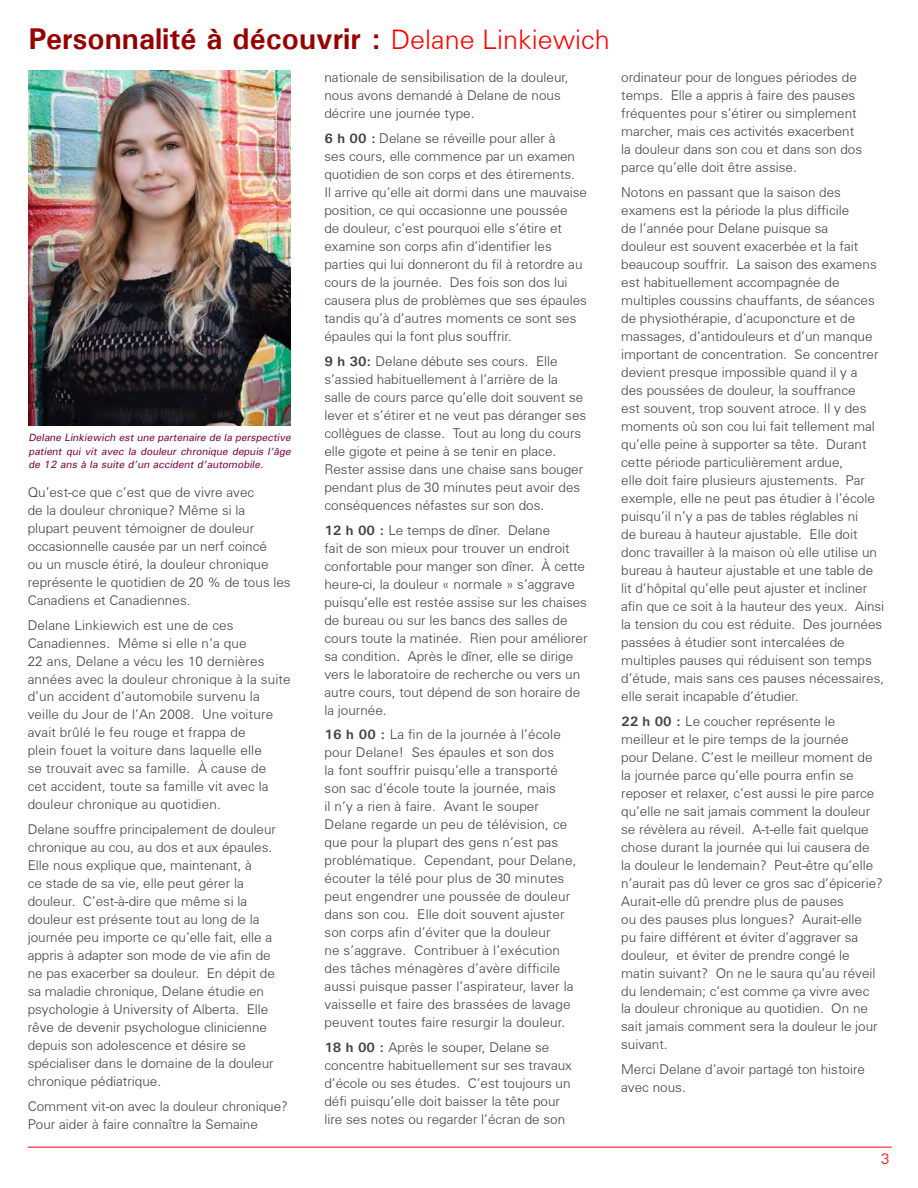
<style>
.page{position:relative;width:918px;height:1188px;background:#fff}
.page>*{position:absolute;margin:0;border:0;box-sizing:border-box;transform-origin:0 0}
.t1{font:700 30px "Univers";color:#980000}
.t2{font:300 15px "Univers";color:#f00}
.t3{font:300 13.5px/18px "Univers";color:#414042}
.t4{font:italic 500 10.5px/13.5px "Univers";color:#7a003c;text-align:justify}
.s1{font-weight:300;font-size:27px;color:#f00}
.s2{font-weight:700}
</style>
<div class="page">
<hr style="left:28px;top:1147px;width:864px;height:1px;background:#f00">
<img style="left:28px;top:71px;width:263px;height:355px">
<h1 class="t1" style="left:28px;top:19px;width:583px">Personnalité à découvrir : <span class="s1">Delane Linkiewich</span></h1>
<p class="t4" style="left:28px;top:431px;width:266px">Delane Linkiewich est une partenaire de la perspective patient qui vit avec la douleur chronique depuis l’âge de 12 ans à la suite d’un accident d’automobile.</p>
<p class="t3" style="left:28px;top:483px;width:265px">Qu’est-ce que c’est que de vivre avec<br>de la douleur chronique? Même si la<br>plupart peuvent témoigner de douleur occasionnelle causée par un nerf coincé<br>ou un muscle étiré, la douleur chronique représente le quotidien de 20 % de tous les Canadiens et Canadiennes.</p>
<p class="t3" style="left:28px;top:616px;width:265px">Delane Linkiewich est une de ces Canadiennes. Même si elle n’a que<br>22 ans, Delane a vécu les 10 dernières années avec la douleur chronique à la suite d’un accident d’automobile survenu la veille du Jour de l’An 2008. Une voiture avait brûlé le feu rouge et frappa de<br>plein fouet la voiture dans laquelle elle<br>se trouvait avec sa famille. À cause de<br>cet accident, toute sa famille vit avec la douleur chronique au quotidien.</p>
<p class="t3" style="left:28px;top:820px;width:250px">Delane souffre principalement de douleur chronique au cou, au dos et aux épaules.<br>Elle nous explique que, maintenant, à<br>ce stade de sa vie, elle peut gérer la douleur. C’est-à-dire que même si la douleur est présente tout au long de la journée peu importe ce qu’elle fait, elle a appris à adapter son mode de vie afin de ne pas exacerber sa douleur. En dépit de sa maladie chronique, Delane étudie en psychologie à University of Alberta. Elle rêve de devenir psychologue clinicienne depuis son adolescence et désire se spécialiser dans le domaine de la douleur chronique pédiatrique.</p>
<p class="t3" style="left:28px;top:1097px;width:262px">Comment vit-on avec la douleur chronique?<br>Pour aider à faire connaître la Semaine</p>
<p class="t3" style="left:324px;top:69px;width:246px">nationale de sensibilisation de la douleur, nous avons demandé à Delane de nous décrire une journée type.</p>
<p class="t3" style="left:324px;top:129px;width:264px"><span class="s2">6 h 00 :</span> Delane se réveille pour aller à<br>ses cours, elle commence par un examen quotidien de son corps et des étirements.<br>Il arrive qu’elle ait dormi dans une mauvaise position, ce qui occasionne une poussée<br>de douleur, c’est pourquoi elle s’étire et examine son corps afin d’identifier les parties qui lui donneront du fil à retordre au cours de la journée. Des fois son dos lui causera plus de problèmes que ses épaules tandis qu’à d’autres moments ce sont ses épaules qui la font plus souffrir.</p>
<p class="t3" style="left:324px;top:352px;width:263px"><span class="s2">9 h 30:</span> Delane débute ses cours. Elle s’assied habituellement à l’arrière de la salle de cours parce qu’elle doit souvent se lever et s’étirer et ne veut pas déranger ses collègues de classe. Tout au long du cours elle gigote et peine à se tenir en place.<br>Rester assise dans une chaise sans bouger pendant plus de 30 minutes peut avoir des conséquences néfastes sur son dos.</p>
<p class="t3" style="left:324px;top:521px;width:265px"><span class="s2">12 h 00 :</span> Le temps de dîner. Delane<br>fait de son mieux pour trouver un endroit confortable pour manger son dîner. À cette heure-ci, la douleur « normale » s’aggrave puisqu’elle est restée assise sur les chaises de bureau ou sur les bancs des salles de cours toute la matinée. Rien pour améliorer sa condition. Après le dîner, elle se dirige vers le laboratoire de recherche ou vers un autre cours, tout dépend de son horaire de la journée.</p>
<p class="t3" style="left:324px;top:726px;width:253px"><span class="s2">16 h 00 :</span> La fin de la journée à l’école pour Delane! Ses épaules et son dos<br>la font souffrir puisqu’elle a transporté son sac d’école toute la journée, mais<br>il n’y a rien à faire. Avant le souper Delane regarde un peu de télévision, ce que pour la plupart des gens n’est pas problématique. Cependant, pour Delane, écouter la télé pour plus de 30 minutes peut engendrer une poussée de douleur dans son cou. Elle doit souvent ajuster son corps afin d’éviter que la douleur<br>ne s’aggrave. Contribuer à l’exécution des tâches ménagères d’avère difficile aussi puisque passer l’aspirateur, laver la vaisselle et faire des brassées de lavage peuvent toutes faire resurgir la douleur.</p>
<p class="t3" style="left:324px;top:1038px;width:249px"><span class="s2">18 h 00 :</span> Après le souper, Delane se concentre habituellement sur ses travaux d’école ou ses études. C’est toujours un défi puisqu’elle doit baisser la tête pour lire ses notes ou regarder l’écran de son</p>
<p class="t3" style="left:621px;top:68px;width:242px">ordinateur pour de longues périodes de temps. Elle a appris à faire des pauses fréquentes pour s’étirer ou simplement marcher, mais ces activités exacerbent la douleur dans son cou et dans son dos parce qu’elle doit être assise.</p>
<p class="t3" style="left:621px;top:183px;width:265px">Notons en passant que la saison des examens est la période la plus difficile<br>de l’année pour Delane puisque sa<br>douleur est souvent exacerbée et la fait beaucoup souffrir. La saison des examens est habituellement accompagnée de multiples coussins chauffants, de séances de physiothérapie, d’acuponcture et de massages, d’antidouleurs et d’un manque important de concentration. Se concentrer devient presque impossible quand il y a<br>des poussées de douleur, la souffrance<br>est souvent, trop souvent atroce. Il y des moments où son cou lui fait tellement mal qu’elle peine à supporter sa tête. Durant cette période particulièrement ardue,<br>elle doit faire plusieurs ajustements. Par exemple, elle ne peut pas étudier à l’école puisqu’il n’y a pas de tables réglables ni<br>de bureau à hauteur ajustable. Elle doit donc travailler à la maison où elle utilise un bureau à hauteur ajustable et une table de lit d’hôpital qu’elle peut ajuster et incliner afin que ce soit à la hauteur des yeux. Ainsi la tension du cou est réduite. Des journées passées à étudier sont intercalées de multiples pauses qui réduisent son temps d’étude, mais sans ces pauses nécessaires, elle serait incapable d’étudier.</p>
<p class="t3" style="left:621px;top:712px;width:263px"><span class="s2">22 h 00 :</span> Le coucher représente le meilleur et le pire temps de la journée<br>pour Delane. C’est le meilleur moment de la journée parce qu’elle pourra enfin se reposer et relaxer, c’est aussi le pire parce qu’elle ne sait jamais comment la douleur se révèlera au réveil. A-t-elle fait quelque chose durant la journée qui lui causera de<br>la douleur le lendemain? Peut-être qu’elle n’aurait pas dû lever ce gros sac d’épicerie?<br>Aurait-elle dû prendre plus de pauses<br>ou des pauses plus longues? Aurait-elle<br>pu faire différent et éviter d’aggraver sa douleur, et éviter de prendre congé le matin suivant? On ne le saura qu’au réveil du lendemain; c’est comme ça vivre avec<br>la douleur chronique au quotidien. On ne sait jamais comment sera la douleur le jour suivant.</p>
<p class="t3" style="left:621px;top:1060px;width:245px">Merci Delane d’avoir partagé ton histoire avec nous.</p>
<p class="t2" style="left:881px;top:1149px;width:10px">3</p>
</div>
